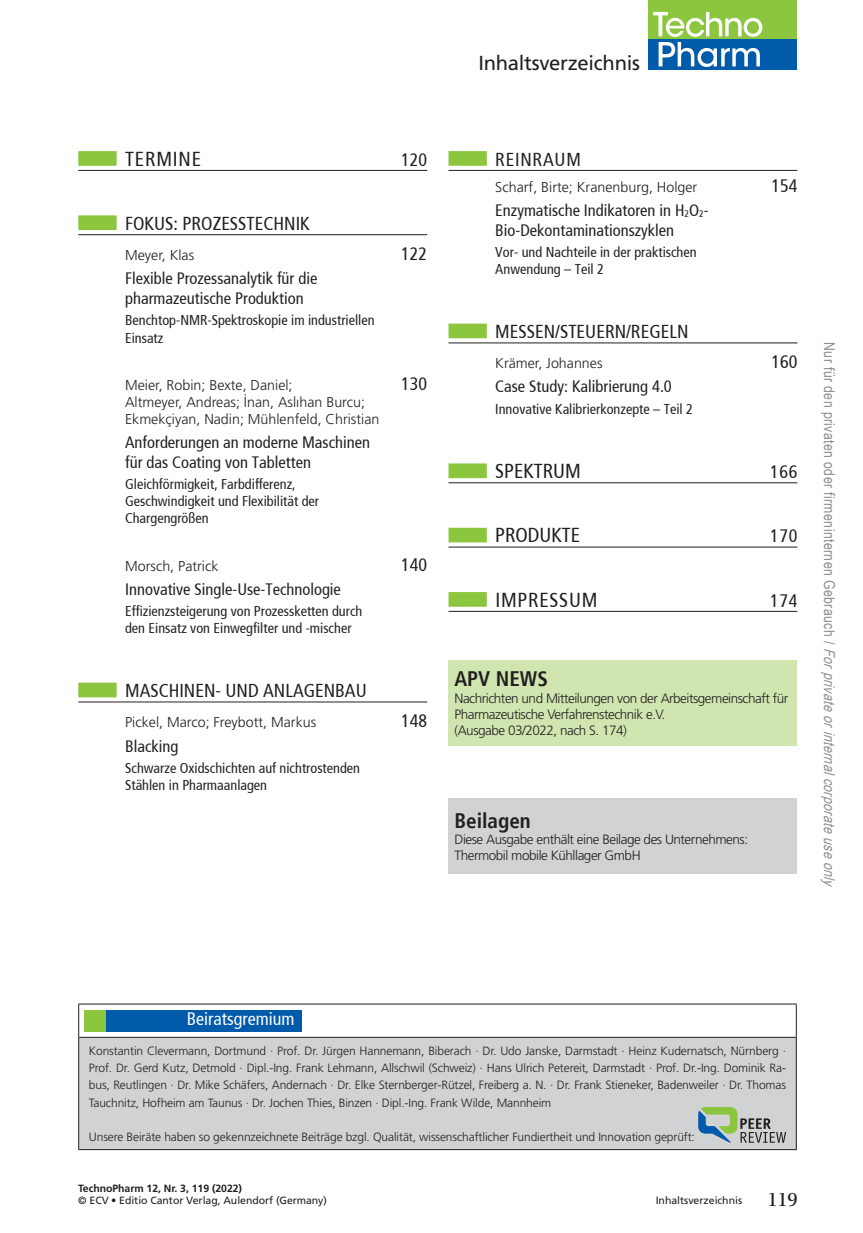
<style>
.page{position:relative;width:863px;height:1233px;background:#fff}
.page>*{position:absolute;margin:0;border:0;box-sizing:border-box;transform-origin:0 0}
.t1{font:700 condensed 21px "Frutiger";color:#231f20}
.t2{font:20.25px "Frutiger LT Std";letter-spacing:-.015em;color:#231f20}
.t3{font:condensed 20.1px "Frutiger";letter-spacing:.04em;color:#231f20}
.t4{font:condensed 20.1px "Frutiger";color:#231f20}
.t5{font:condensed 18.6px "Frutiger";color:#231f20}
.t6{font:condensed 18.6px "Frutiger";letter-spacing:.04em;color:#231f20}
.t7{font:condensed 18px "Frutiger";color:#231f20}
.t8{font:condensed 18px "Frutiger";color:#fff}
.t9{font:condensed 16.5px/19.8px "Frutiger";color:#231f20}
.t10{font:15px "Arial Narrow";letter-spacing:.025em;color:#898f92}
.t11{font:condensed 14.25px/17.1px "Frutiger";color:#231f20}
.t12{font:300 14.25px/17.1px "Frutiger";color:#231f20}
.t13{font:300 13.5px/16.2px "Frutiger";letter-spacing:-.035em;color:#231f20}
.t14{font:300 12px/17.2px "Frutiger";letter-spacing:-.01em;color:#231f20;text-align:justify}
.t15{font:10.5px "Frutiger LT Std";letter-spacing:-.005em;color:#231f20}
.t16{font:700 10.5px "Frutiger LT Std";letter-spacing:-.005em;color:#231f20}
.s1{font-family:"Helvetica Neue LT Pro"}
.s2{font-style:italic}
.s3{font-family:"Kepler Std";font-size:21px}
</style>
<div class="page">
<div style="left:648px;top:0;width:149px;height:39px;background:#8bc63e"></div>
<div style="left:648px;top:39px;width:149px;height:31px;background:#015aaa"></div>
<svg style="left:653px;top:12px;width:109px;height:55px"></svg>
<hr style="left:78px;top:170px;width:349px;height:1px;background:#231f20">
<hr style="left:78px;top:234px;width:349px;height:1px;background:#231f20">
<hr style="left:78px;top:701px;width:349px;height:1px;background:#231f20">
<div style="left:78px;top:151px;width:39px;height:15px;background:#8bc63e"></div>
<div style="left:78px;top:215px;width:39px;height:15px;background:#8bc63e"></div>
<div style="left:78px;top:682px;width:39px;height:15px;background:#8bc63e"></div>
<hr style="left:448px;top:170px;width:349px;height:1px;background:#231f20">
<hr style="left:448px;top:342px;width:349px;height:1px;background:#231f20">
<hr style="left:448px;top:482px;width:349px;height:1px;background:#231f20">
<hr style="left:448px;top:546px;width:349px;height:1px;background:#231f20">
<hr style="left:448px;top:611px;width:349px;height:1px;background:#231f20">
<div style="left:448px;top:151px;width:38px;height:15px;background:#8bc63e"></div>
<div style="left:448px;top:323px;width:38px;height:15px;background:#8bc63e"></div>
<div style="left:448px;top:463px;width:38px;height:15px;background:#8bc63e"></div>
<div style="left:448px;top:527px;width:38px;height:15px;background:#8bc63e"></div>
<div style="left:448px;top:592px;width:38px;height:14px;background:#8bc63e"></div>
<div style="left:448px;top:660px;width:349px;height:85px;background:#d0e5b0"></div>
<div style="left:79px;top:1037px;width:717px;height:112px;background:#d1d2d4"></div>
<hr style="left:78px;top:1003px;width:718px;height:1px;background:#231f20">
<hr style="left:78px;top:1004px;width:1px;height:32px;background:#231f20">
<hr style="left:795px;top:1004px;width:1px;height:32px;background:#231f20">
<hr style="left:78px;top:1036px;width:718px;height:1px;background:#231f20">
<hr style="left:78px;top:1037px;width:1px;height:112px;background:#231f20">
<hr style="left:795px;top:1037px;width:1px;height:112px;background:#231f20">
<hr style="left:78px;top:1149px;width:718px;height:1px;background:#231f20">
<div style="left:85px;top:1009px;width:21px;height:22px;background:#8bc63e"></div>
<div style="left:106px;top:1009px;width:195px;height:22px;background:#015aaa"></div>
<svg style="left:698px;top:1107px;width:88px;height:35px"></svg>
<div style="left:448px;top:798px;width:349px;height:75px;background:#d1d2d4"></div>
<h2 class="t2" style="left:478px;top:51px;width:163px">Inhaltsverzeichnis</h2>
<h3 class="t3" style="left:125px;top:150px;width:77px">TERMINE</h3>
<h3 class="t7" style="left:401px;top:152px;width:27px">120</h3>
<h3 class="t5" style="left:125px;top:215px;width:186px">FOKUS: PROZESSTECHNIK</h3>
<p class="t12" style="left:125px;top:247px;width:71px">Meyer, Klas</p>
<h3 class="t7" style="left:401px;top:246px;width:27px">122</h3>
<h3 class="t9" style="left:125px;top:270px;width:194px">Flexible Prozessanalytik für die pharmazeutische Produktion</h3>
<p class="t11" style="left:125px;top:313px;width:251px">Benchtop-NMR-Spektroskopie im industriellen<br>Einsatz</p>
<p class="t12" style="left:125px;top:376px;width:169px">Meier, Robin; Bexte, Daniel;</p>
<h3 class="t7" style="left:401px;top:375px;width:27px">130</h3>
<p class="t12" style="left:125px;top:393px;width:256px">Altmeyer, Andreas; <span class="s1">İ</span>nan, Aslıhan Burcu;<br>Ekmekçiyan, Nadin; Mühlenfeld, Christian</p>
<h3 class="t9" style="left:125px;top:433px;width:246px">Anforderungen an moderne Maschinen für das Coating von Tabletten</h3>
<p class="t11" style="left:125px;top:477px;width:195px">Gleichförmigkeit, Farbdifferenz,<br>Geschwindigkeit und Flexibilität der<br>Chargengrößen</p>
<p class="t12" style="left:125px;top:557px;width:95px">Morsch, Patrick</p>
<h3 class="t7" style="left:401px;top:556px;width:27px">140</h3>
<h3 class="t9" style="left:125px;top:580px;width:217px">Innovative Single-Use-Technologie</h3>
<p class="t11" style="left:125px;top:603px;width:239px">Effizienzsteigerung von Prozessketten durch den Einsatz von Einwegfilter und -mischer</p>
<h3 class="t5" style="left:125px;top:682px;width:243px">MASCHINEN- UND ANLAGENBAU</h3>
<p class="t12" style="left:125px;top:714px;width:193px">Pickel, Marco; Freybott, Markus</p>
<h3 class="t7" style="left:401px;top:713px;width:27px">148</h3>
<h3 class="t9" style="left:125px;top:737px;width:55px">Blacking</h3>
<p class="t11" style="left:125px;top:760px;width:236px">Schwarze Oxidschichten auf nichtrostenden<br>Stählen in Pharmaanlagen</p>
<h3 class="t6" style="left:495px;top:151px;width:87px">REINRAUM</h3>
<p class="t12" style="left:495px;top:178px;width:203px">Scharf, Birte; Kranenburg, Holger</p>
<h3 class="t7" style="left:771px;top:177px;width:27px">154</h3>
<h3 class="t9" style="left:495px;top:201px;width:215px">Enzymatische Indikatoren in H<sub>2</sub>O<sub>2</sub>-<br>Bio-Dekontaminationszyklen</h3>
<p class="t11" style="left:495px;top:244px;width:203px">Vor- und Nachteile in der praktischen<br>Anwendung – Teil 2</p>
<h3 class="t5" style="left:495px;top:324px;width:195px">MESSEN/STEUERN/REGELN</h3>
<p class="t12" style="left:495px;top:355px;width:109px">Krämer, Johannes</p>
<h3 class="t7" style="left:771px;top:354px;width:27px">160</h3>
<h3 class="t9" style="left:495px;top:378px;width:178px">Case Study: Kalibrierung 4.0</h3>
<p class="t11" style="left:495px;top:401px;width:199px">Innovative Kalibrierkonzepte – Teil 2</p>
<h3 class="t4" style="left:495px;top:462px;width:87px">SPEKTRUM</h3>
<h3 class="t7" style="left:769px;top:464px;width:29px">166</h3>
<h3 class="t4" style="left:495px;top:526px;width:86px">PRODUKTE</h3>
<h3 class="t7" style="left:769px;top:528px;width:29px">170</h3>
<h3 class="t3" style="left:495px;top:591px;width:104px">IMPRESSUM</h3>
<h3 class="t7" style="left:769px;top:592px;width:29px">174</h3>
<h1 class="t1" style="left:454px;top:670px;width:95px">APV NEWS</h1>
<p class="t13" style="left:454px;top:689px;width:335px">Nachrichten und Mitteilungen von der Arbeitsgemeinschaft für<br>Pharmazeutische Verfahrenstechnik e.V.<br>(Ausgabe 03/2022, nach S. 174)</p>
<h1 class="t1" style="left:454px;top:811px;width:78px">Beilagen</h1>
<p class="t13" style="left:454px;top:831px;width:295px">Diese Ausgabe enthält eine Beilage des Unternehmens:<br>Thermobil mobile Kühllager GmbH</p>
<p class="t10" style="left:840px;top:342px;width:550px;rotate:90deg">Nur für den privaten oder firmeninternen Gebrauch / <span class="s2">Forprivateorinternalcorporateuseonly</span></p>
<h3 class="t8" style="left:187px;top:1011px;width:109px">Beiratsgremium</h3>
<p class="t14" style="left:89px;top:1041px;width:698px">Konstantin Clevermann, Dortmund · Prof. Dr. Jürgen Hannemann, Biberach · Dr. Udo Janske, Darmstadt · Heinz Kudernatsch, Nürnberg · Prof. Dr. Gerd Kutz, Detmold · Dipl.-Ing. Frank Lehmann, Allschwil (Schweiz) · Hans Ulrich Petereit, Darmstadt · Prof. Dr.-Ing. Dominik Ra&shy;bus, Reutlingen · Dr. Mike Schäfers, Andernach · Dr. Elke Sternberger-Rützel, Freiberg a. N. · Dr. Frank Stieneker, Badenweiler · Dr. Thomas Tauchnitz, Hofheim am Taunus · Dr. Jochen Thies, Binzen · Dipl.-Ing. Frank Wilde, Mannheim</p>
<p class="t14" style="left:89px;top:1128px;width:607px">Unsere Beiräte haben so gekennzeichnete Beiträge bzgl. Qualität, wissenschaftlicher Fundiertheit und Innovation geprüft:</p>
<p class="t16" style="left:78px;top:1181px;width:165px">TechnoPharm 12, Nr. 3, 119 (2022)</p>
<p class="t15" style="left:78px;top:1193px;width:250px">© ECV • Editio Cantor Verlag, Aulendorf (Germany)</p>
<p class="t15" style="left:655px;top:1193px;width:143px">Inhaltsverzeichnis <span class="s3">119</span></p>
</div>
